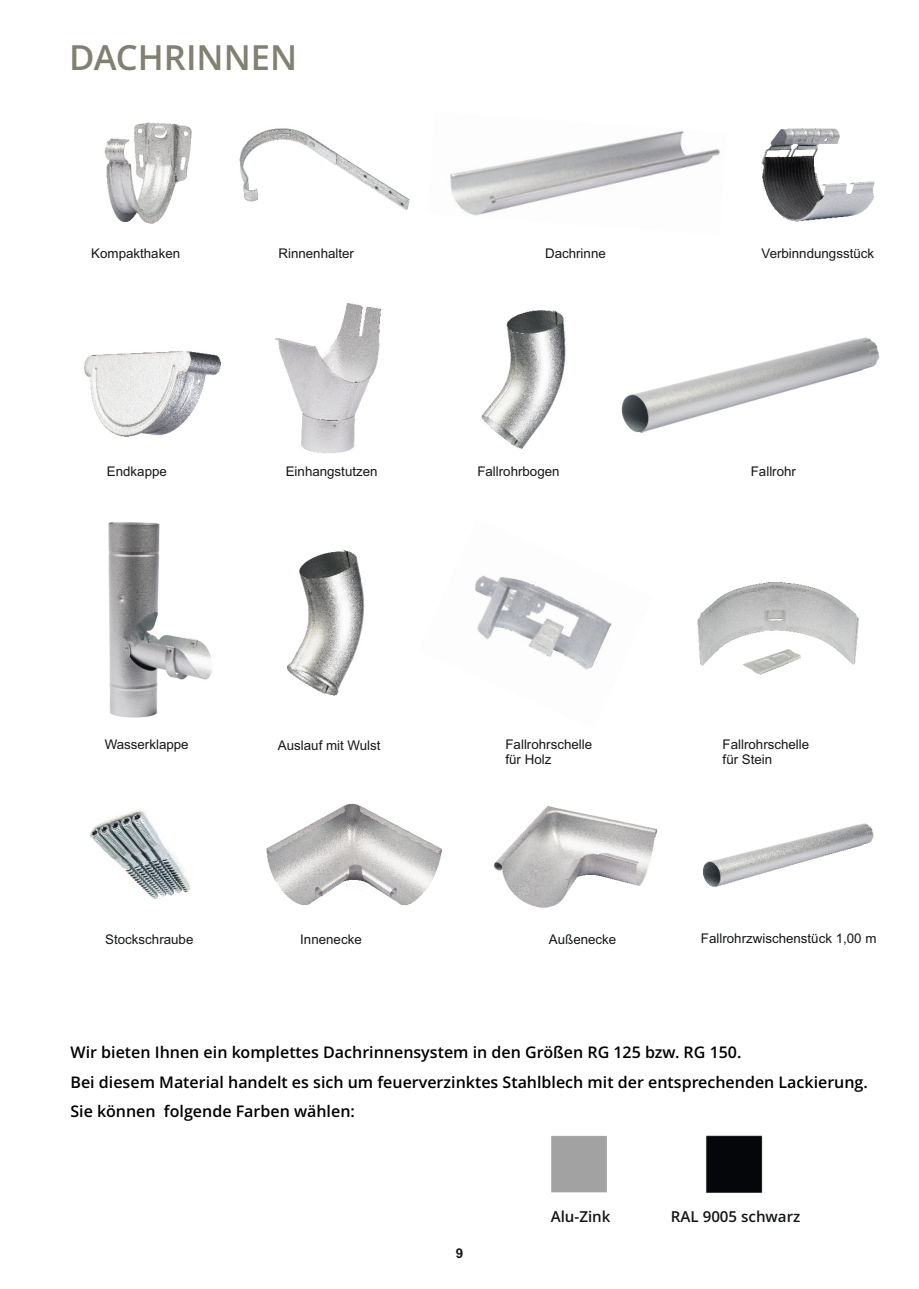
<style>
.page{position:relative;width:919px;height:1289px;background:#fff}
.page>*{position:absolute;margin:0;border:0;box-sizing:border-box;transform-origin:0 0}
.t1{font:600 34.65px "Open Sans";color:#828071}
.t2{font:600 16.05px/29.5px "Open Sans";color:#000}
.t3{font:600 15.15px "Open Sans";color:#151616}
.t4{font:700 13.5px "Arial";color:#151616}
.t5{font:13.35px/14.9px "Arial";color:#151616}
</style>
<div class="page">
<img style="left:493px;top:806px;width:165px;height:102px">
<img style="left:84px;top:351px;width:137px;height:86px">
<div style="left:551px;top:1135px;width:56px;height:58px;background:#a2a2a2"></div>
<img style="left:706px;top:1135px;width:57px;height:58px">
<img style="left:104px;top:122px;width:88px;height:102px">
<img style="left:239px;top:128px;width:171px;height:82px">
<img style="left:450px;top:131px;width:270px;height:85px">
<img style="left:761px;top:128px;width:114px;height:94px">
<img style="left:274px;top:303px;width:108px;height:151px">
<img style="left:481px;top:310px;width:85px;height:139px">
<img style="left:621px;top:337px;width:259px;height:97px">
<img style="left:703px;top:823px;width:171px;height:65px">
<img style="left:108px;top:522px;width:104px;height:196px">
<img style="left:287px;top:550px;width:78px;height:146px">
<img style="left:475px;top:575px;width:137px;height:95px">
<img style="left:697px;top:582px;width:162px;height:93px">
<img style="left:266px;top:803px;width:176px;height:102px">
<img style="left:90px;top:811px;width:101px;height:88px">
<h1 class="t1" style="left:69px;top:44px;width:230px">DACHRINNEN</h1>
<p class="t5" style="left:91px;top:247px;width:90px">Kompakthaken</p>
<p class="t5" style="left:278px;top:247px;width:77px">Rinnenhalter</p>
<p class="t5" style="left:545px;top:247px;width:62px">Dachrinne</p>
<p class="t5" style="left:761px;top:247px;width:114px">Verbinndungsstück</p>
<p class="t5" style="left:107px;top:465px;width:62px">Endkappe</p>
<p class="t5" style="left:286px;top:465px;width:93px">Einhangstutzen</p>
<p class="t5" style="left:477px;top:465px;width:84px">Fallrohrbogen</p>
<p class="t5" style="left:750px;top:465px;width:47px">Fallrohr</p>
<p class="t5" style="left:105px;top:738px;width:85px">Wasserklappe</p>
<p class="t5" style="left:278px;top:738px;width:104px">Auslauf mit Wulst</p>
<p class="t5" style="left:505px;top:738px;width:88px">Fallrohrschelle für Holz</p>
<p class="t5" style="left:722px;top:738px;width:88px">Fallrohrschelle für Stein</p>
<p class="t5" style="left:105px;top:933px;width:90px">Stockschraube</p>
<p class="t5" style="left:300px;top:933px;width:63px">Innenecke</p>
<p class="t5" style="left:549px;top:933px;width:69px">Außenecke</p>
<p class="t5" style="left:700px;top:931px;width:177px">Fallrohrzwischenstück 1,00 m</p>
<p class="t2" style="left:70px;top:1039px;width:798px">Wir bieten Ihnen ein komplettes Dachrinnensystem in den Größen RG 125 bzw. RG 150.<br>Bei diesem Material handelt es sich um feuerverzinktes Stahlblech mit der entsprechenden Lackierung.<br>Sie können folgende Farben wählen:</p>
<p class="t4" style="left:456px;top:1247px;width:9px">9</p>
<p class="t3" style="left:550px;top:1210px;width:61px">Alu-Zink</p>
<p class="t3" style="left:671px;top:1210px;width:131px">RAL 9005 schwarz</p>
</div>
